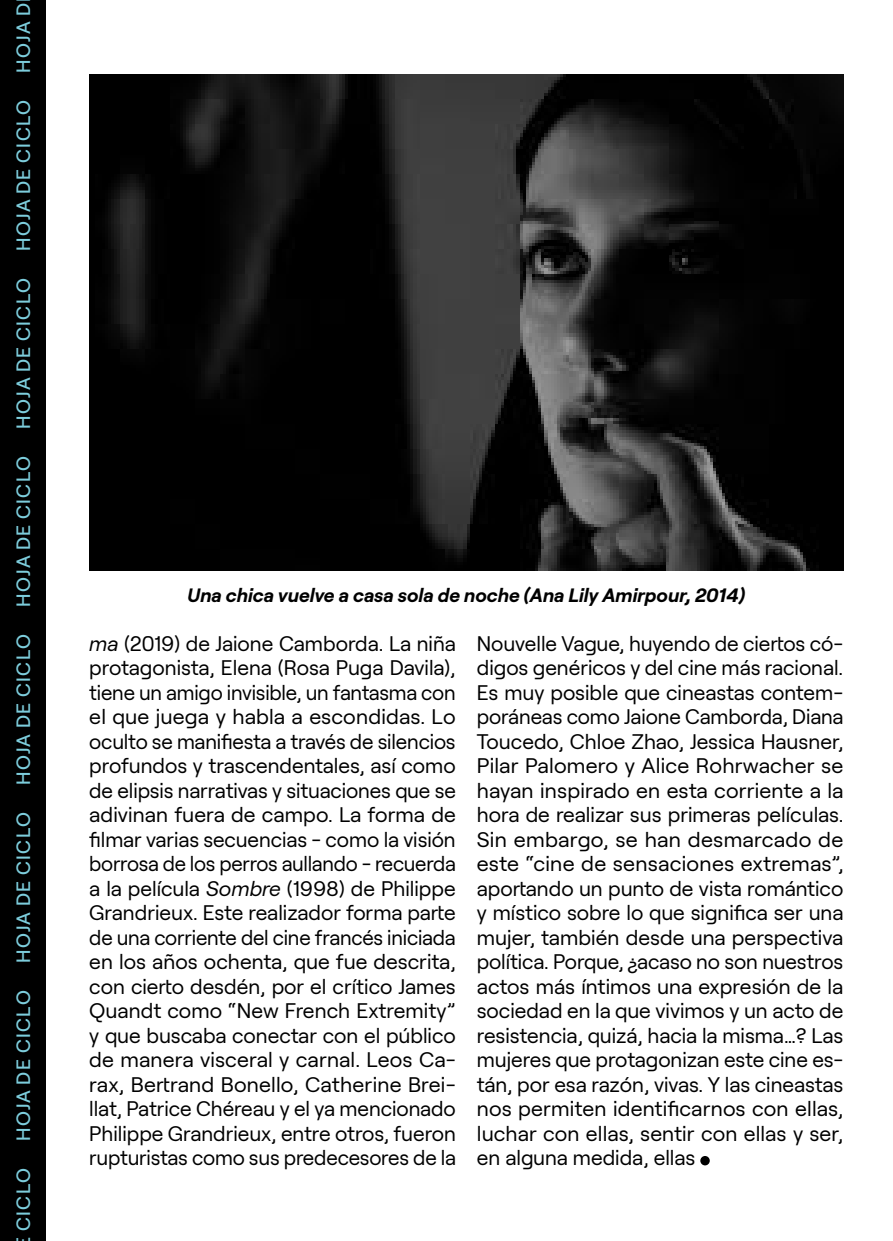
<style>
.page{position:relative;width:893px;height:1241px;background:#fff}
.page>*{position:absolute;margin:0;border:0;box-sizing:border-box;transform-origin:0 0}
.normal1{font:21px/24.5px "Roobert";color:#000;text-align:justify}
.t1{font:500 19.25px "Roobert";letter-spacing:.08em;color:#7dcddc}
.INDICE_nivel1_NUEVO{font:italic 700 19.25px "Roobert";color:#000}
.s1{font-style:italic}
</style>
<div class="page">
<div style="left:0;top:0;width:45px;height:1240px;background:#000"></div>
<div style="left:701px;top:1156px;width:8px;height:8px;background:#000;border-radius:50%"></div>
<div style="left:700px;top:1155px;width:10px;height:10px;border:2px solid #000;border-radius:50%"></div>
<img style="left:89px;top:74px;width:754px;height:496px">
<p class="t1" style="left:9px;top:73px;width:71px;rotate:-90deg">HOJA D</p>
<p class="t1" style="left:9px;top:250px;width:152px;rotate:-90deg">HOJA DE CICLO</p>
<p class="t1" style="left:9px;top:428px;width:152px;rotate:-90deg">HOJA DE CICLO</p>
<p class="t1" style="left:9px;top:606px;width:152px;rotate:-90deg">HOJA DE CICLO</p>
<p class="t1" style="left:9px;top:784px;width:152px;rotate:-90deg">HOJA DE CICLO</p>
<p class="t1" style="left:9px;top:962px;width:152px;rotate:-90deg">HOJA DE CICLO</p>
<p class="t1" style="left:9px;top:1140px;width:152px;rotate:-90deg">HOJA DE CICLO</p>
<p class="t1" style="left:9px;top:1231px;width:65px;rotate:-90deg">CICLO</p>
<p class="INDICE_nivel1_NUEVO" style="left:188px;top:580px;width:559px">Una chica vuelve a casa sola de noche (Ana Lily Amirpour, 2014)</p>
<p class="normal1" style="left:89px;top:629px;width:368px"><span class="s1">ma</span> (2019) de Jaione Camborda. La niña protagonista, Elena (Rosa Puga Davila), tiene un amigo invisible, un fantasma con el que juega y habla a escondidas. Lo oculto se manifiesta a través de silencios profundos y trascendentales, así como de elipsis narrativas y situaciones que se adivinan fuera de campo. La forma de filmar varias secuencias - como la visión borrosa de los perros aullando - recuerda a la película <span class="s1">Sombre</span> (1998) de Philippe Grandrieux. Este realizador forma parte de una corriente del cine francés iniciada en los años ochenta, que fue descrita, con cierto desdén, por el crítico James Quandt como “New French Extremity” y que buscaba conectar con el público de manera visceral y carnal. Leos Ca&shy;rax, Bertrand Bonello, Catherine Brei&shy;llat, Patrice Chéreau y el ya mencionado Philippe Grandrieux, entre otros, fueron rupturistas como sus predecesores de la</p>
<p class="normal1" style="left:477px;top:629px;width:368px">Nouvelle Vague, huyendo de ciertos có&shy;digos genéricos y del cine más racional.<br>Es muy posible que cineastas contem&shy;poráneas como Jaione Camborda, Diana Toucedo, Chloe Zhao, Jessica Hausner, Pilar Palomero y Alice Rohrwacher se hayan inspirado en esta corriente a la hora de realizar sus primeras películas.<br>Sin embargo, se han desmarcado de este “cine de sensaciones extremas”, aportando un punto de vista romántico y místico sobre lo que significa ser una mujer, también desde una perspectiva política. Porque, ¿acaso no son nuestros actos más íntimos una expresión de la sociedad en la que vivimos y un acto de resistencia, quizá, hacia la misma…? Las mujeres que protagonizan este cine es&shy;tán, por esa razón, vivas. Y las cineastas nos permiten identificarnos con ellas, luchar con ellas, sentir con ellas y ser, en alguna medida, ellas</p>
</div>
